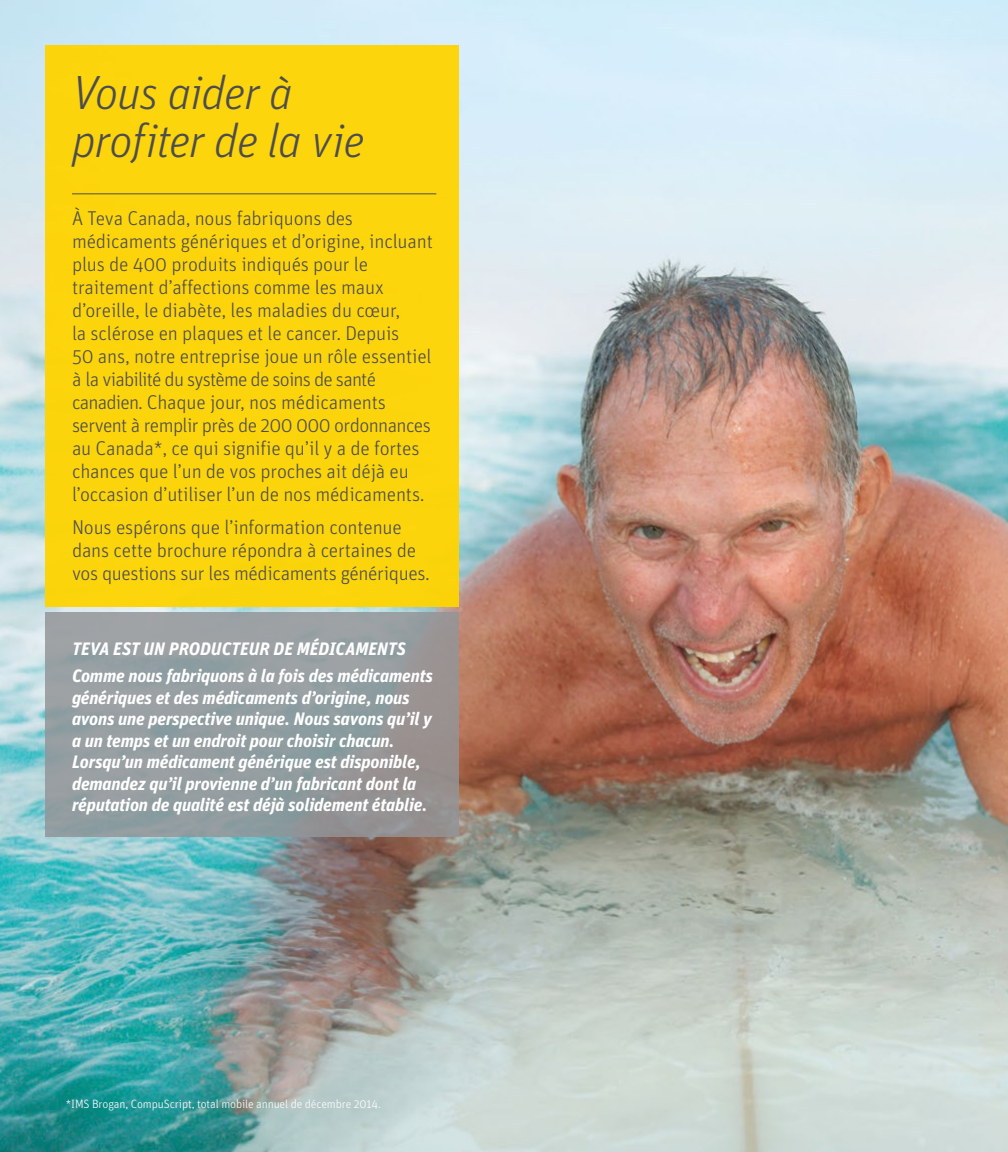
<style>
.page{position:relative;width:1008px;height:1152px;background:#fff}
.page>*{position:absolute;margin:0;border:0;box-sizing:border-box;transform-origin:0 0}
.Head{font:italic 300 48px/48px "Unit OT";letter-spacing:-.015em;color:#4d4d4f}
.Body_no_indent{font:300 20px/23px "Unit OT";letter-spacing:-.01em;color:#4d4d4f}
.Body_bold{font:italic 700 18px/21.6px "Unit OT";letter-spacing:-.01em;color:#fff}
.Body{font:300 12px "Unit OT";letter-spacing:-.01em;color:#fff}
</style>
<div class="page">
<img style="left:0;top:0;width:1008px;height:1152px">
<div style="left:45px;top:45px;width:414px;height:561px;background:#fcd40c"></div>
<hr style="left:72px;top:193px;width:364px;height:1px;background:#4d4d4f">
<div style="left:45px;top:612px;width:414px;height:225px;background:linear-gradient(to right,#96a3a7,#949596)"></div>
<p class="Head" style="left:72px;top:69px;width:294px">Vous aider à profiter de la vie</p>
<p class="Body_no_indent" style="left:72px;top:207px;width:362px">À Teva Canada, nous fabriquons des médicaments génériques et d’origine, incluant plus de 400 produits indiqués pour le traitement d’affections comme les maux d’oreille, le diabète, les maladies du cœur,<br>la sclérose en plaques et le cancer. Depuis<br>50 ans, notre entreprise joue un rôle essentiel à la viabilité du système de soins de santé canadien. Chaque jour, nos médicaments servent à remplir près de 200 000 ordonnances au Canada*, ce qui signifie qu’il y a de fortes chances que l’un de vos proches ait déjà eu l’occasion d’utiliser l’un de nos médicaments.</p>
<p class="Body_no_indent" style="left:72px;top:516px;width:359px">Nous espérons que l’information contenue dans cette brochure répondra à certaines de vos questions sur les médicaments génériques.</p>
<p class="Body_bold" style="left:72px;top:638px;width:335px">TEVA EST UN PRODUCTEUR DE MÉDICAMENTS</p>
<p class="Body_bold" style="left:72px;top:665px;width:363px">Comme nous fabriquons à la fois des médicaments génériques et des médicaments d’origine, nous avons une perspective unique. Nous savons qu’il y a un temps et un endroit pour choisir chacun.<br>Lorsqu’un médicament générique est disponible, demandez qu’il provienne d’un fabricant dont la réputation de qualité est déjà solidement établie.</p>
<p class="Body" style="left:66px;top:1096px;width:317px">*IMS Brogan, CompuScript, total mobile annuel de décembre 2014.</p>
</div>
